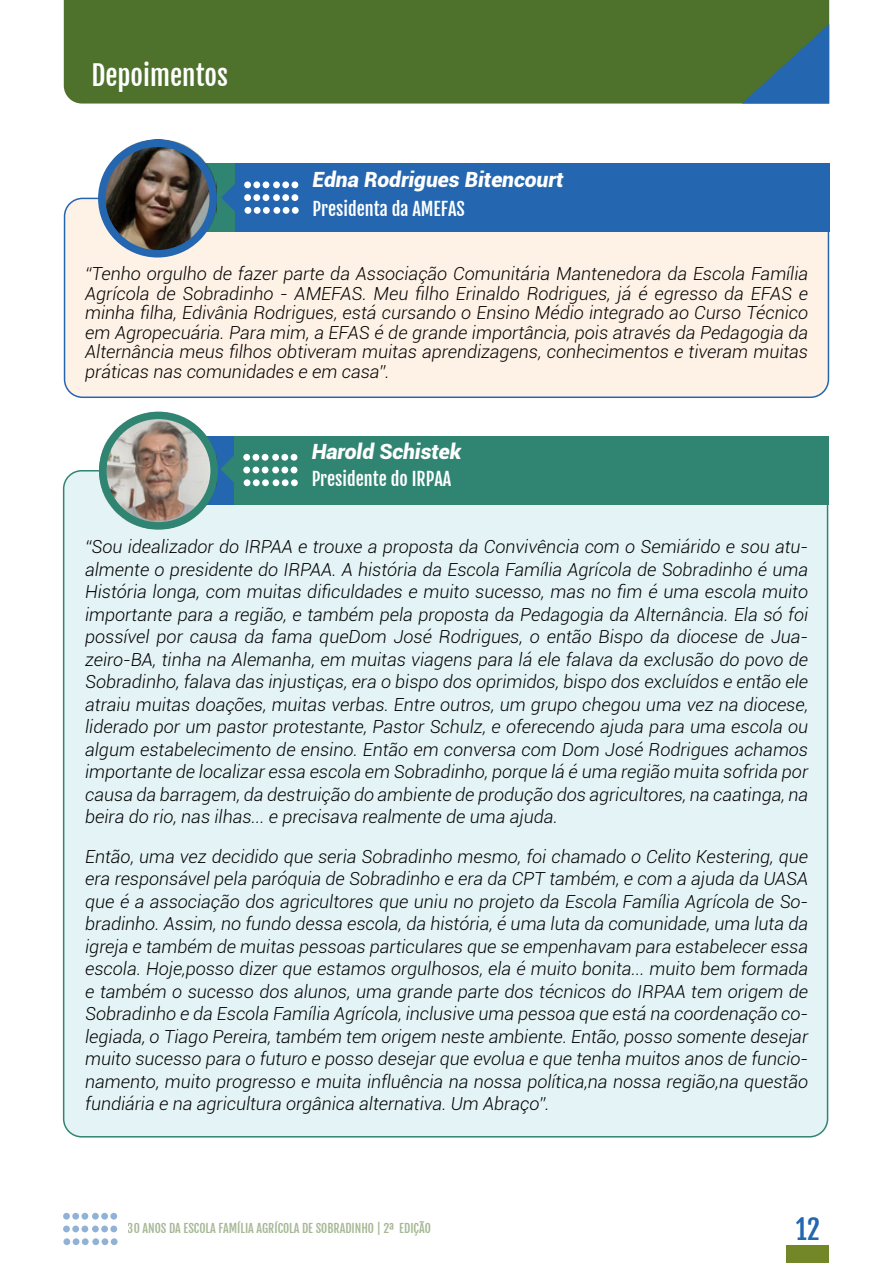
<style>
.page{position:relative;width:893px;height:1263px;background:#fff}
.page>*{position:absolute;margin:0;border:0;box-sizing:border-box;transform-origin:0 0}
.t1{font:27px "Fjalla One";color:#fff}
.t2{font:27px "Fjalla One";color:#2466af}
.t3{font:italic 900 21px "Roboto";color:#fff}
.t4{font:italic 300 18px/22.5px "Roboto";color:#000;text-align:justify}
.t5{font:18px "Fjalla One";color:#fff}
.t6{font:12px "Fjalla One";color:#4d712c}
</style>
<div class="page">
<div style="left:787px;top:1245px;width:42px;height:18px;background:#738729"></div>
<div style="left:92px;top:1213px;width:7px;height:6px;background:#91b2d6;border-radius:50%"></div>
<div style="left:101px;top:1213px;width:7px;height:6px;background:#91b2d6;border-radius:50%"></div>
<div style="left:110px;top:1213px;width:7px;height:6px;background:#91b2d6;border-radius:50%"></div>
<svg style="left:92px;top:1225px;width:7px;height:7px"></svg>
<svg style="left:101px;top:1225px;width:7px;height:7px"></svg>
<div style="left:110px;top:1225px;width:7px;height:7px;background:#91b2d6;border-radius:50%"></div>
<div style="left:92px;top:1238px;width:7px;height:7px;background:#91b2d6;border-radius:50%"></div>
<div style="left:102px;top:1238px;width:6px;height:7px;background:#91b2d6;border-radius:50%"></div>
<div style="left:111px;top:1238px;width:7px;height:7px;background:#91b2d6;border-radius:50%"></div>
<div style="left:63px;top:1213px;width:7px;height:6px;background:#91b2d6;border-radius:50%"></div>
<div style="left:72px;top:1213px;width:7px;height:6px;background:#91b2d6;border-radius:50%"></div>
<div style="left:81px;top:1213px;width:7px;height:6px;background:#91b2d6;border-radius:50%"></div>
<svg style="left:63px;top:1225px;width:7px;height:7px"></svg>
<svg style="left:72px;top:1225px;width:7px;height:7px"></svg>
<div style="left:81px;top:1225px;width:7px;height:7px;background:#91b2d6;border-radius:50%"></div>
<div style="left:63px;top:1238px;width:7px;height:7px;background:#91b2d6;border-radius:50%"></div>
<div style="left:73px;top:1238px;width:6px;height:7px;background:#91b2d6;border-radius:50%"></div>
<div style="left:82px;top:1238px;width:7px;height:7px;background:#91b2d6;border-radius:50%"></div>
<div style="left:64px;top:471px;width:764px;height:666px;background:#e4f3f5;border-radius:18px"></div>
<div style="left:65px;top:198px;width:763px;height:199px;background:#fef1e6;border-radius:18px"></div>
<div style="left:64px;top:198px;width:765px;height:200px;border:2px solid #2466af;border-radius:18px"></div>
<div style="left:192px;top:163px;width:637px;height:69px;background:#2466af"></div>
<div style="left:192px;top:163px;width:43px;height:69px;background:#2f8572"></div>
<div style="left:64px;top:0;width:765px;height:104px;background:#4e712b"></div>
<svg style="left:742px;top:24px;width:87px;height:80px;background:#396b6d"></svg>
<img style="left:100px;top:139px;width:116px;height:114px">
<div style="left:191px;top:436px;width:637px;height:68px;background:#2f8572"></div>
<div style="left:191px;top:436px;width:43px;height:68px;background:#2466af"></div>
<img style="left:100px;top:412px;width:116px;height:114px">
<svg style="left:221px;top:181px;width:46px;height:33px"></svg>
<div style="left:273px;top:181px;width:7px;height:7px;background:#fff;border-radius:50%"></div>
<div style="left:282px;top:181px;width:7px;height:7px;background:#fff;border-radius:50%"></div>
<div style="left:291px;top:181px;width:7px;height:7px;background:#fff;border-radius:50%"></div>
<div style="left:273px;top:194px;width:7px;height:7px;background:#fff;border-radius:50%"></div>
<div style="left:282px;top:194px;width:7px;height:7px;background:#fff;border-radius:50%"></div>
<div style="left:291px;top:194px;width:7px;height:7px;background:#fff;border-radius:50%"></div>
<div style="left:273px;top:207px;width:7px;height:7px;background:#fff;border-radius:50%"></div>
<div style="left:283px;top:207px;width:6px;height:7px;background:#fff;border-radius:50%"></div>
<div style="left:292px;top:207px;width:7px;height:7px;background:#fff;border-radius:50%"></div>
<div style="left:244px;top:181px;width:7px;height:7px;background:#fff;border-radius:50%"></div>
<div style="left:253px;top:181px;width:7px;height:7px;background:#fff;border-radius:50%"></div>
<div style="left:263px;top:181px;width:6px;height:7px;background:#fff;border-radius:50%"></div>
<div style="left:244px;top:194px;width:7px;height:7px;background:#fff;border-radius:50%"></div>
<div style="left:253px;top:194px;width:7px;height:7px;background:#fff;border-radius:50%"></div>
<div style="left:263px;top:194px;width:6px;height:7px;background:#fff;border-radius:50%"></div>
<div style="left:245px;top:207px;width:6px;height:7px;background:#fff;border-radius:50%"></div>
<div style="left:254px;top:207px;width:7px;height:7px;background:#fff;border-radius:50%"></div>
<div style="left:263px;top:207px;width:7px;height:7px;background:#fff;border-radius:50%"></div>
<svg style="left:220px;top:453px;width:46px;height:34px"></svg>
<div style="left:272px;top:454px;width:7px;height:7px;background:#fff;border-radius:50%"></div>
<div style="left:281px;top:454px;width:7px;height:7px;background:#fff;border-radius:50%"></div>
<div style="left:291px;top:454px;width:6px;height:7px;background:#fff;border-radius:50%"></div>
<div style="left:272px;top:467px;width:7px;height:6px;background:#fff;border-radius:50%"></div>
<div style="left:281px;top:467px;width:7px;height:6px;background:#fff;border-radius:50%"></div>
<svg style="left:291px;top:467px;width:6px;height:6px"></svg>
<div style="left:273px;top:479px;width:6px;height:7px;background:#fff;border-radius:50%"></div>
<div style="left:282px;top:479px;width:7px;height:7px;background:#fff;border-radius:50%"></div>
<div style="left:291px;top:479px;width:7px;height:7px;background:#fff;border-radius:50%"></div>
<div style="left:243px;top:454px;width:7px;height:7px;background:#fff;border-radius:50%"></div>
<div style="left:252px;top:454px;width:7px;height:7px;background:#fff;border-radius:50%"></div>
<div style="left:262px;top:454px;width:7px;height:7px;background:#fff;border-radius:50%"></div>
<div style="left:243px;top:467px;width:7px;height:6px;background:#fff;border-radius:50%"></div>
<div style="left:252px;top:467px;width:7px;height:6px;background:#fff;border-radius:50%"></div>
<div style="left:262px;top:467px;width:7px;height:6px;background:#fff;border-radius:50%"></div>
<div style="left:244px;top:479px;width:6px;height:7px;background:#fff;border-radius:50%"></div>
<div style="left:253px;top:479px;width:7px;height:7px;background:#fff;border-radius:50%"></div>
<div style="left:262px;top:479px;width:7px;height:7px;background:#fff;border-radius:50%"></div>
<div style="left:99px;top:412px;width:119px;height:118px;border:8px solid #2f8572;border-radius:50%"></div>
<div style="left:98px;top:139px;width:119px;height:119px;border:8px solid #2466af;border-radius:50%"></div>
<h1 class="t1" style="left:91px;top:58px;width:138px">Depoimentos</h1>
<p class="t3" style="left:313px;top:165px;width:252px">Edna Rodrigues Bitencourt</p>
<p class="t5" style="left:313px;top:198px;width:154px">Presidenta da AMEFAS</p>
<p class="t4" style="left:85px;top:263px;width:724px;line-height:19.5px">“Tenho orgulho de fazer parte da Associação Comunitária Mantenedora da Escola Família Agrícola de Sobradinho - AMEFAS. Meu filho Erinaldo Rodrigues, já é egresso da EFAS e minha filha, Edivânia Rodrigues, está cursando o Ensino Médio integrado ao Curso Técnico em Agropecuária. Para mim, a EFAS é de grande importância, pois através da Pedagogia da Alternância meus filhos obtiveram muitas aprendizagens, conhecimentos e tiveram muitas práticas nas comunidades e em casa”.</p>
<p class="t3" style="left:312px;top:437px;width:151px">Harold Schistek</p>
<p class="t5" style="left:312px;top:468px;width:141px">Presidente do IRPAA</p>
<p class="t4" style="left:85px;top:535px;width:724px">“Sou idealizador do IRPAA e trouxe a proposta da Convivência com o Semiárido e sou atu&shy;almente o presidente do IRPAA. A história da Escola Família Agrícola de Sobradinho é uma História longa, com muitas dificuldades e muito sucesso, mas no fim é uma escola muito importante para a região, e também pela proposta da Pedagogia da Alternância. Ela só foi possível por causa da fama queDom José Rodrigues, o então Bispo da diocese de Jua&shy;zeiro-BA, tinha na Alemanha, em muitas viagens para lá ele falava da exclusão do povo de Sobradinho, falava das injustiças, era o bispo dos oprimidos, bispo dos excluídos e então ele atraiu muitas doações, muitas verbas. Entre outros, um grupo chegou uma vez na diocese, liderado por um pastor protestante, Pastor Schulz, e oferecendo ajuda para uma escola ou algum estabelecimento de ensino. Então em conversa com Dom José Rodrigues achamos importante de localizar essa escola em Sobradinho, porque lá é uma região muita sofrida por causa da barragem, da destruição do ambiente de produção dos agricultores, na caatinga, na beira do rio, nas ilhas... e precisava realmente de uma ajuda.</p>
<p class="t4" style="left:85px;top:845px;width:724px">Então, uma vez decidido que seria Sobradinho mesmo, foi chamado o Celito Kestering, que era responsável pela paróquia de Sobradinho e era da CPT também, e com a ajuda da UASA que é a associação dos agricultores que uniu no projeto da Escola Família Agrícola de So&shy;bradinho. Assim, no fundo dessa escola, da história, é uma luta da comunidade, uma luta da igreja e também de muitas pessoas particulares que se empenhavam para estabelecer essa escola. Hoje,posso dizer que estamos orgulhosos, ela é muito bonita... muito bem formada e também o sucesso dos alunos, uma grande parte dos técnicos do IRPAA tem origem de Sobradinho e da Escola Família Agrícola, inclusive uma pessoa que está na coordenação co&shy;legiada, o Tiago Pereira, também tem origem neste ambiente. Então, posso somente desejar muito sucesso para o futuro e posso desejar que evolua e que tenha muitos anos de funcio&shy;namento, muito progresso e muita influência na nossa política,na nossa região,na questão fundiária e na agricultura orgânica alternativa. Um Abraço”.</p>
<p class="t6" style="left:128px;top:1221px;width:305px">30 ANOS DA ESCOLA FAMÍLIA AGRÍCOLA DE SOBRADINHO | 2ª EDIÇÃO</p>
<h1 class="t2" style="left:796px;top:1213px;width:26px">12</h1>
</div>
